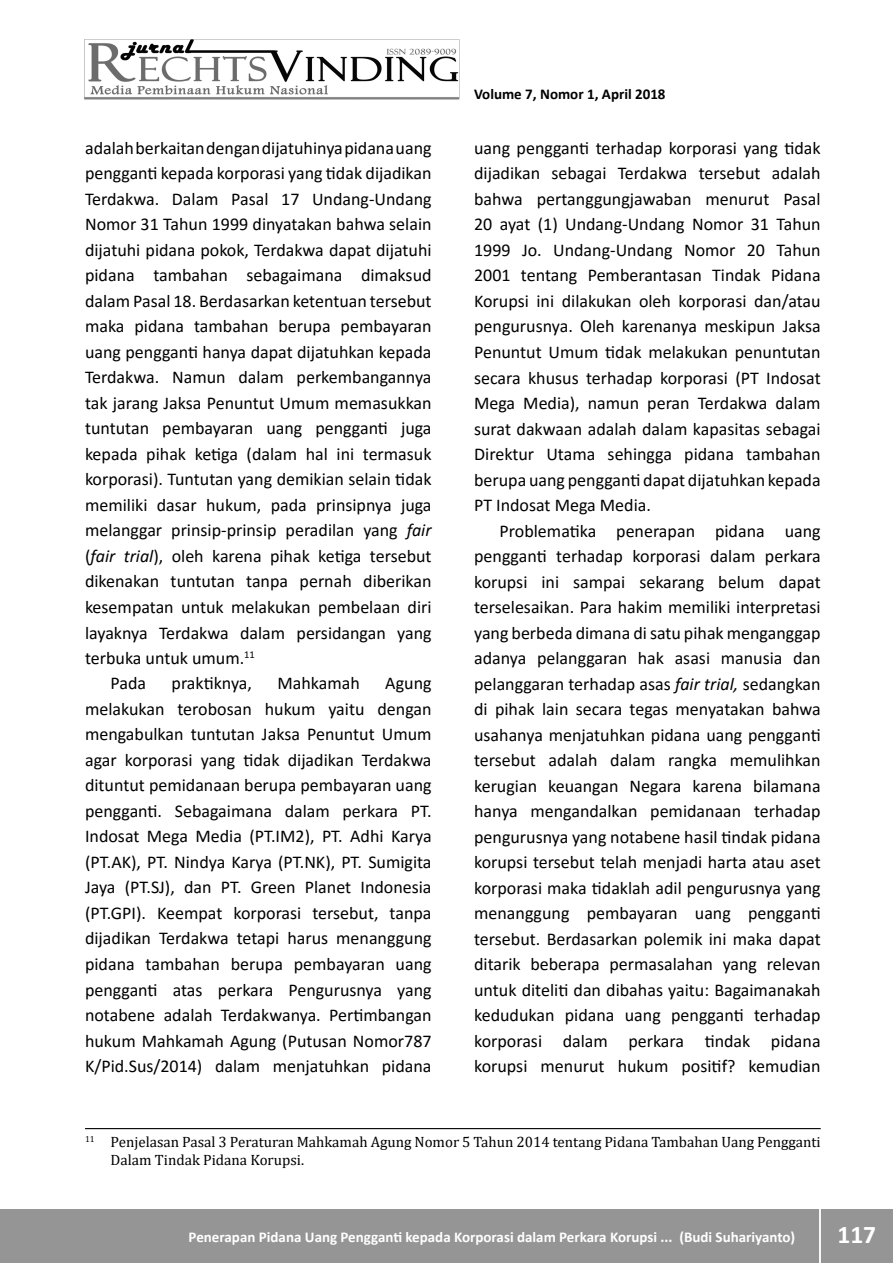
<style>
.page{position:relative;width:893px;height:1263px;background:#fff}
.page>*{position:absolute;margin:0;border:0;box-sizing:border-box;transform-origin:0 0}
.t1{font:700 25.5px "Calibri";color:#fff}
.t2{font:18px/25.5px "Calibri";color:#000;text-align:justify}
.t3{font:15px/18px "Cambria";color:#000}
.t4{font:700 15px "Calibri";color:#fff}
.t5{font:700 15px "Calibri";color:#000}
.s1{font-style:italic}
</style>
<div class="page">
<div style="left:0;top:1209px;width:893px;height:54px;background:#959595"></div>
<hr style="left:819px;top:1206px;width:2px;height:57px;background:#fff">
<img style="left:85px;top:39px;width:375px;height:60px">
<hr style="left:85px;top:1128px;width:736px;height:1px;background:#000">
<p class="t2" style="left:85px;top:135px;width:348px">adalah berkaitan dengan dijatuhinya pidana uang</p>
<p class="t2" style="left:85px;top:160px;width:348px">pengganti kepada korporasi yang tidak dijadikan</p>
<p class="t2" style="left:85px;top:186px;width:348px">Terdakwa. Dalam Pasal 17 Undang-Undang</p>
<p class="t2" style="left:85px;top:211px;width:348px">Nomor 31 Tahun 1999 dinyatakan bahwa selain</p>
<p class="t2" style="left:85px;top:237px;width:348px">dijatuhi pidana pokok, Terdakwa dapat dijatuhi</p>
<p class="t2" style="left:85px;top:262px;width:348px">pidana tambahan sebagaimana dimaksud</p>
<p class="t2" style="left:85px;top:288px;width:348px">dalam Pasal 18. Berdasarkan ketentuan tersebut</p>
<p class="t2" style="left:85px;top:313px;width:348px">maka pidana tambahan berupa pembayaran</p>
<p class="t2" style="left:85px;top:339px;width:348px">uang pengganti hanya dapat dijatuhkan kepada</p>
<p class="t2" style="left:85px;top:364px;width:348px">Terdakwa. Namun dalam perkembangannya</p>
<p class="t2" style="left:85px;top:390px;width:348px">tak jarang Jaksa Penuntut Umum memasukkan</p>
<p class="t2" style="left:85px;top:415px;width:348px">tuntutan pembayaran uang pengganti juga</p>
<p class="t2" style="left:85px;top:441px;width:348px">kepada pihak ketiga (dalam hal ini termasuk</p>
<p class="t2" style="left:85px;top:466px;width:348px">korporasi). Tuntutan yang demikian selain tidak</p>
<p class="t2" style="left:85px;top:492px;width:348px">memiliki dasar hukum, pada prinsipnya juga</p>
<p class="t2" style="left:85px;top:517px;width:348px">melanggar prinsip-prinsip peradilan yang <span class="s1">fair</span></p>
<p class="t2" style="left:85px;top:543px;width:348px">(<span class="s1">fair trial</span>), oleh karena pihak ketiga tersebut</p>
<p class="t2" style="left:85px;top:568px;width:348px">dikenakan tuntutan tanpa pernah diberikan</p>
<p class="t2" style="left:85px;top:594px;width:348px">kesempatan untuk melakukan pembelaan diri</p>
<p class="t2" style="left:85px;top:619px;width:348px">layaknya Terdakwa dalam persidangan yang</p>
<p class="t2" style="left:85px;top:645px;width:171px">terbuka untuk umum.<sup>11</sup></p>
<p class="t2" style="left:111px;top:670px;width:37px">Pada</p>
<p class="t2" style="left:172px;top:670px;width:82px">praktiknya,</p>
<p class="t2" style="left:277px;top:670px;width:84px">Mahkamah</p>
<p class="t2" style="left:85px;top:670px;width:348px;text-indent:300px">Agung melakukan terobosan hukum yaitu dengan mengabulkan tuntutan Jaksa Penuntut Umum agar korporasi yang tidak dijadikan Terdakwa dituntut pemidanaan berupa pembayaran uang pengganti. Sebagaimana dalam perkara PT.<br>Indosat Mega Media (PT.IM2), PT. Adhi Karya (PT.AK), PT. Nindya Karya (PT.NK), PT. Sumigita Jaya (PT.SJ), dan PT. Green Planet Indonesia (PT.GPI). Keempat korporasi tersebut, tanpa dijadikan Terdakwa tetapi harus menanggung pidana tambahan berupa pembayaran uang pengganti atas perkara Pengurusnya yang notabene adalah Terdakwanya. Pertimbangan hukum Mahkamah Agung (Putusan Nomor787<br>K/Pid.Sus/2014) dalam menjatuhkan pidana</p>
<p class="t5" style="left:474px;top:84px;width:193px">Volume 7, Nomor 1, April 2018</p>
<p class="t2" style="left:474px;top:135px;width:348px">uang pengganti terhadap korporasi yang tidak dijadikan sebagai Terdakwa tersebut adalah bahwa pertanggungjawaban menurut Pasal 20 ayat (1) Undang-Undang Nomor 31 Tahun 1999 Jo. Undang-Undang Nomor 20 Tahun 2001 tentang Pemberantasan Tindak Pidana Korupsi ini dilakukan oleh korporasi dan/atau pengurusnya. Oleh karenanya meskipun Jaksa Penuntut Umum tidak melakukan penuntutan secara khusus terhadap korporasi (PT Indosat Mega Media), namun peran Terdakwa dalam surat dakwaan adalah dalam kapasitas sebagai Direktur Utama sehingga pidana tambahan berupa uang pengganti dapat dijatuhkan kepada PT Indosat Mega Media.</p>
<p class="t2" style="left:474px;top:517px;width:348px;text-indent:26px">Problematika penerapan pidana uang pengganti terhadap korporasi dalam perkara korupsi ini sampai sekarang belum dapat terselesaikan. Para hakim memiliki interpretasi yang berbeda dimana di satu pihak menganggap adanya pelanggaran hak asasi manusia dan pelanggaran terhadap asas <span class="s1">fair trial,</span> sedangkan di pihak lain secara tegas menyatakan bahwa usahanya menjatuhkan pidana uang pengganti tersebut adalah dalam rangka memulihkan kerugian keuangan Negara karena bilamana hanya mengandalkan pemidanaan terhadap pengurusnya yang notabene hasil tindak pidana korupsi tersebut telah menjadi harta atau aset korporasi maka tidaklah adil pengurusnya yang menanggung pembayaran uang pengganti tersebut. Berdasarkan polemik ini maka dapat ditarik beberapa permasalahan yang relevan untuk diteliti dan dibahas yaitu: Bagaimanakah kedudukan pidana uang pengganti terhadap korporasi dalam perkara tindak pidana korupsi menurut hukum positif? kemudian</p>
<p class="t3" style="left:111px;top:1133px;width:712px;text-indent:-26px"><sup>11</sup> Penjelasan Pasal 3 Peraturan Mahkamah Agung Nomor 5 Tahun 2014 tentang Pidana Tambahan Uang Pengganti<br>Dalam Tindak Pidana Korupsi.</p>
<p class="t4" style="left:189px;top:1227px;width:608px">Penerapan Pidana Uang Pengganti kepada Korporasi dalam Perkara Korupsi ... (Budi Suhariyanto)</p>
<h1 class="t1" style="left:837px;top:1216px;width:40px">117</h1>
</div>
